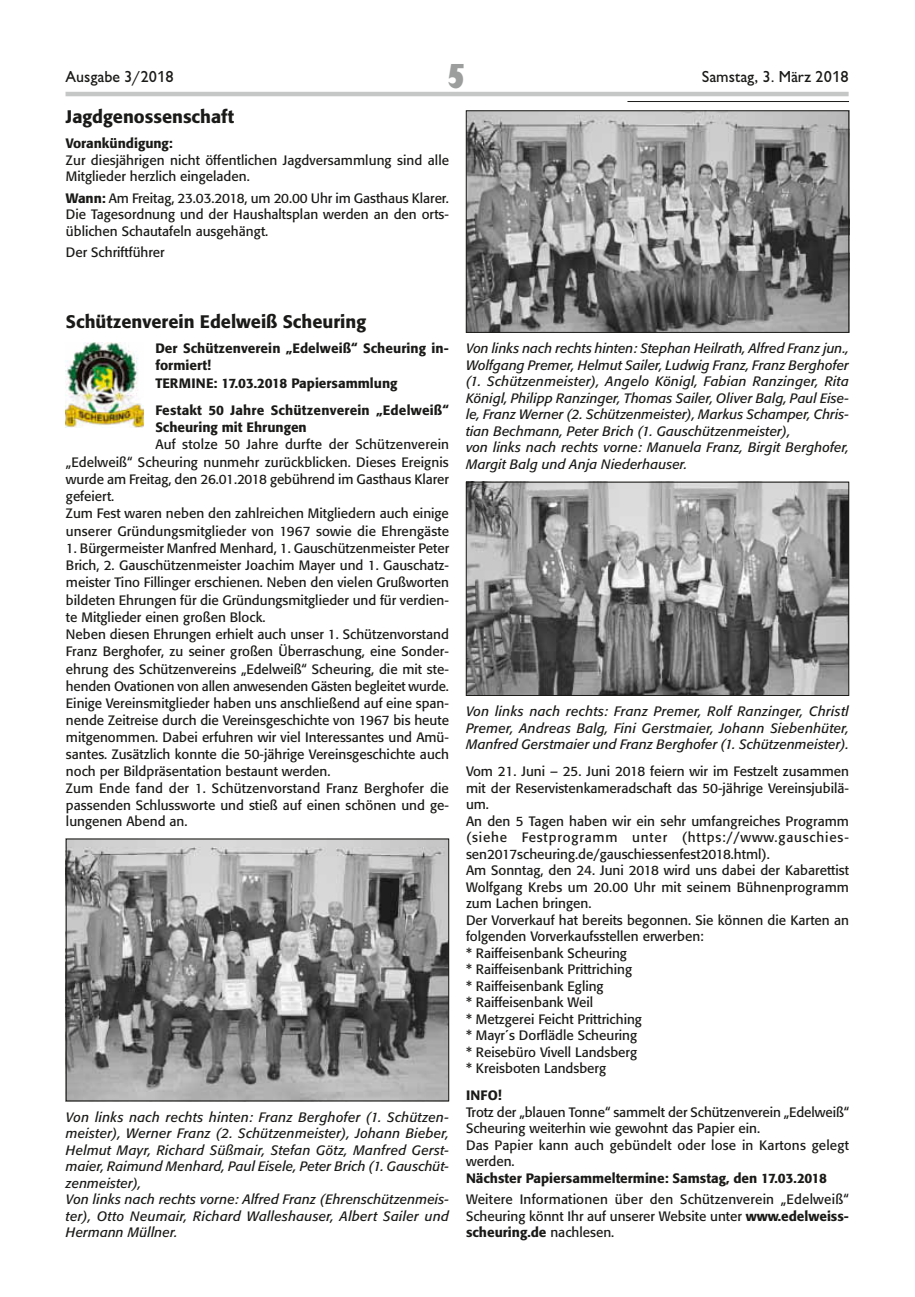
<style>
.page{position:relative;width:915px;height:1297px;background:#fff}
.page>*{position:absolute;margin:0;border:0;box-sizing:border-box;transform-origin:0 0}
.t1{font:800 condensed 36px "Giltus T";color:#9c9d9d}
.t2{font:500 18px "Formata";color:#1a1a18}
.t3{font:500 16.5px "Giltus T";color:#1a1a18}
.t4{font:13.5px/16.5px "Formata";color:#1a1a18}
.t5{font:italic 13.5px/16.5px "Formata";letter-spacing:.01em;color:#1a1a18}
.t6{font:500 13.5px/17.1px "Formata";color:#1a1a18}
.s1{font-weight:500}
</style>
<div class="page">
<hr style="left:65px;top:92px;width:783px;height:4px;background:#c5c6c6">
<hr style="left:627px;top:101px;width:221px;height:1px;background:#1a1a18">
<img style="left:68px;top:841px;width:379px;height:258px">
<div style="left:66px;top:839px;width:383px;height:262px;border:1px solid #1a1a18"></div>
<img style="left:66px;top:342px;width:77px;height:85px">
<img style="left:468px;top:113px;width:378px;height:218px">
<div style="left:466px;top:111px;width:382px;height:222px;border:1px solid #1a1a18"></div>
<img style="left:468px;top:484px;width:378px;height:210px">
<div style="left:466px;top:482px;width:382px;height:214px;border:1px solid #1a1a18"></div>
<p class="t3" style="left:65px;top:67px;width:110px">Ausgabe 3/2018</p>
<h1 class="t1" style="left:447px;top:55px;width:19px">5</h1>
<p class="t3" style="left:701px;top:67px;width:148px">Samstag, 3. März 2018</p>
<h2 class="t2" style="left:66px;top:106px;width:169px">Jagdgenossenschaft</h2>
<p class="t6" style="left:66px;top:135px;width:108px">Vorankündigung:</p>
<p class="t4" style="left:66px;top:152px;width:384px">Zur diesjährigen nicht öffentlichen Jagdversammlung sind alle<br>Mitglieder herzlich eingeladen.</p>
<p class="t4" style="left:66px;top:190px;width:384px;text-align:justify"><span class="s1">Wann:</span> Am Freitag, 23.03.2018, um 20.00 Uhr im Gasthaus Klarer.<br>Die Tagesordnung und der Haushaltsplan werden an den orts&shy;üblichen Schautafeln ausgehängt.</p>
<p class="t4" style="left:66px;top:244px;width:100px">Der Schriftführer</p>
<h2 class="t2" style="left:66px;top:311px;width:301px">Schützenverein Edelweiß Scheuring</h2>
<p class="t6" style="left:155px;top:340px;width:295px">Der Schützenverein „Edelweiß“ Scheuring in&shy;formiert!<br>TERMINE: 17.03.2018 Papiersammlung</p>
<p class="t6" style="left:155px;top:401px;width:295px">Festakt 50 Jahre Schützenverein „Edelweiß“<br>Scheuring mit Ehrungen</p>
<p class="t4" style="left:66px;top:436px;width:384px;line-height:17.2px;text-indent:89px">Auf stolze 50 Jahre durfte der Schützenverein „Edelweiß“ Scheuring nunmehr zurückblicken. Dieses Ereignis wurde am Freitag, den 26.01.2018 gebührend im Gasthaus Klarer gefeiert.<br>Zum Fest waren neben den zahlreichen Mitgliedern auch einige unserer Gründungsmitglieder von 1967 sowie die Ehrengäste</p>
<p class="t4" style="left:66px;top:540px;width:384px;line-height:17.1px">1. Bürgermeister Manfred Menhard, 1. Gauschützenmeister Peter Brich, 2. Gauschützenmeister Joachim Mayer und 1. Gauschatz&shy;meister Tino Fillinger erschienen. Neben den vielen Grußworten bildeten Ehrungen für die Gründungsmitglieder und für verdien&shy;te Mitglieder einen großen Block.<br>Neben diesen Ehrungen erhielt auch unser 1. Schützenvorstand Franz Berghofer, zu seiner großen Überraschung, eine Sonder&shy;ehrung des Schützenvereins „Edelweiß“ Scheuring, die mit ste&shy;henden Ovationen von allen anwesenden Gästen begleitet wurde.<br>Einige Vereinsmitglieder haben uns anschließend auf eine span&shy;nende Zeitreise durch die Vereinsgeschichte von 1967 bis heute mitgenommen. Dabei erfuhren wir viel Interessantes und Amü&shy;santes. Zusätzlich konnte die 50-jährige Vereinsgeschichte auch noch per Bildpräsentation bestaunt werden.<br>Zum Ende fand der 1. Schützenvorstand Franz Berghofer die passenden Schlussworte und stieß auf einen schönen und ge&shy;lungenen Abend an.</p>
<p class="t5" style="left:66px;top:1109px;width:384px">Von links nach rechts hinten: Franz Berghofer (1. Schützen&shy;meister), Werner Franz (2. Schützenmeister), Johann Bieber, Helmut Mayr, Richard Süßmair, Stefan Götz, Manfred Gerst&shy;maier, Raimund Menhard, Paul Eisele, Peter Brich (1. Gauschüt&shy;zenmeister),<br>Von links nach rechts vorne: Alfred Franz (Ehrenschützenmeis&shy;ter), Otto Neumair, Richard Walleshauser, Albert Sailer und Hermann Müllner.</p>
<p class="t5" style="left:466px;top:340px;width:384px">Von links nach rechts hinten: Stephan Heilrath, Alfred Franz jun., Wolfgang Premer, Helmut Sailer, Ludwig Franz, Franz Berghofer (1. Schützenmeister), Angelo Königl, Fabian Ranzinger, Rita Königl, Philipp Ranzinger, Thomas Sailer, Oliver Balg, Paul Eise&shy;le, Franz Werner (2. Schützenmeister), Markus Schamper, Chris&shy;tian Bechmann, Peter Brich (1. Gauschützenmeister),<br>von links nach rechts vorne: Manuela Franz, Birgit Berghofer, Margit Balg und Anja Niederhauser.</p>
<p class="t5" style="left:466px;top:703px;width:384px;text-align:justify">Von links nach rechts: Franz Premer, Rolf Ranzinger, Christl Premer, Andreas Balg, Fini Gerstmaier, Johann Siebenhüter, Manfred Gerstmaier und Franz Berghofer (1. Schützenmeister).</p>
<p class="t4" style="left:466px;top:763px;width:384px">Vom 21. Juni – 25. Juni 2018 feiern wir im Festzelt zusammen mit der Reservistenkameradschaft das 50-jährige Vereinsjubilä&shy;um.<br>An den 5 Tagen haben wir ein sehr umfangreiches Programm (siehe Festprogramm unter (https://www.gauschies&shy;sen2017scheuring.de/gauschiessenfest2018.html).<br>Am Sonntag, den 24. Juni 2018 wird uns dabei der Kabarettist Wolfgang Krebs um 20.00 Uhr mit seinem Bühnenprogramm zum Lachen bringen.<br>Der Vorverkauf hat bereits begonnen. Sie können die Karten an folgenden Vorverkaufsstellen erwerben:<br>* Raiffeisenbank Scheuring<br>* Raiffeisenbank Prittriching<br>* Raiffeisenbank Egling<br>* Raiffeisenbank Weil<br>* Metzgerei Feicht Prittriching<br>* Mayr´s Dorflädle Scheuring<br>* Reisebüro Vivell Landsberg<br>* Kreisboten Landsberg</p>
<p class="t6" style="left:466px;top:1087px;width:37px">INFO!</p>
<p class="t4" style="left:466px;top:1103px;width:384px">Trotz der „blauen Tonne“ sammelt der Schützenverein „Edelweiß“ Scheuring weiterhin wie gewohnt das Papier ein.<br>Das Papier kann auch gebündelt oder lose in Kartons gelegt werden.</p>
<p class="t6" style="left:466px;top:1169px;width:362px">Nächster Papiersammeltermine: Samstag, den 17.03.2018</p>
<p class="t4" style="left:466px;top:1191px;width:384px;text-align:justify">Weitere Informationen über den Schützenverein „Edelweiß“ Scheuring könnt Ihr auf unserer Website unter <span class="s1">www.edelweiss&shy;scheuring.de</span> nachlesen.</p>
</div>
